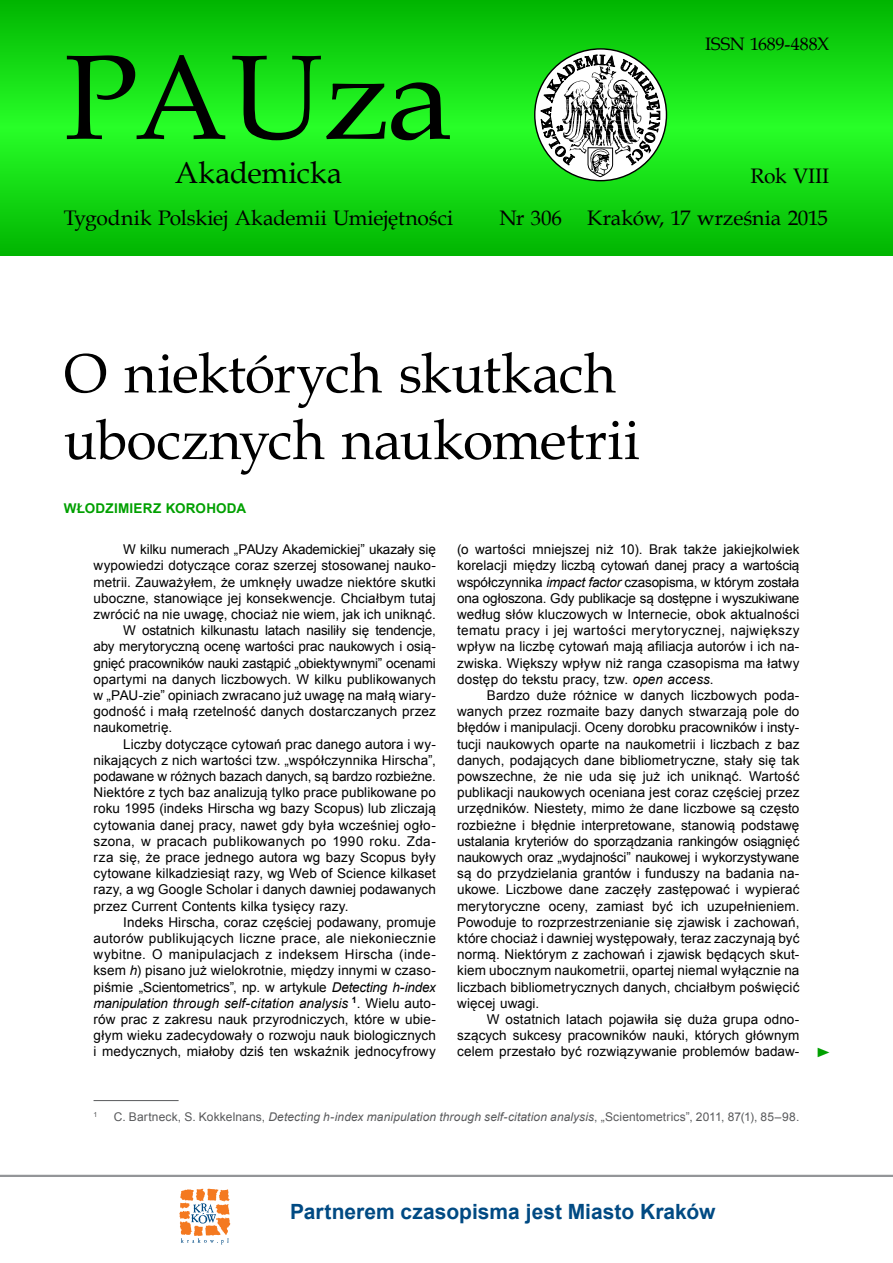
<style>
.page{position:relative;width:893px;height:1263px;background:#fff}
.page>*{position:absolute;margin:0;border:0;box-sizing:border-box;transform-origin:0 0}
.t1{font:120px "Book Antiqua";letter-spacing:-.01em;color:#000}
.t2{font:55.5px/66.6px "Book Antiqua";letter-spacing:-.005em;color:#000}
.t3{font:30px "Book Antiqua";color:#000}
.t4{font:21px/41.4px "Book Antiqua";letter-spacing:-.005em;color:#000;text-align:right}
.t5{font:700 21px "Arial";color:#004a83}
.t6{font:18px "Book Antiqua";letter-spacing:-.005em;color:#000}
.t7{font:13.5px/16.2px "Arial";letter-spacing:.005em;color:#000;text-align:justify}
.t8{font:13.5px "Arial";letter-spacing:-.015em;color:#000}
.t9{font:13.5px "Arial";letter-spacing:.025em;color:#000}
.t10{font:italic 13.5px "Arial";letter-spacing:.005em;color:#000}
.t11{font:13.5px "Arial";letter-spacing:-.02em;color:#000}
.t12{font:700 13.5px "Arial";letter-spacing:.015em;color:#00a000}
.t13{font:13.5px "Times New Roman";color:#00a000;scale:1.22 1}
.t14{font:12px "Arial";letter-spacing:.015em;color:#58595b}
.t15{font:7.05px "Arial";color:#58595b}
.s1{font-style:italic}
.s2{font-style:normal}
</style>
<div class="page">
<svg style="left:0;top:0;width:893px;height:255px;background:#13d813"></svg>
<svg style="left:535px;top:49px;width:131px;height:132px"></svg>
<svg style="left:540px;top:46px;width:120px;height:131px"></svg>
<hr style="left:0;top:1175px;width:893px;height:2px;background:#939598">
<svg style="left:179px;top:1189px;width:51px;height:55px"></svg>
<hr style="left:94px;top:1100px;width:85px;height:1px;background:#58595b">
<h1 class="t1" style="left:64px;top:14px;width:390px">PAUza</h1>
<h3 class="t3" style="left:175px;top:152px;width:169px">Akademicka</h3>
<h3 class="t4" style="left:64px;top:197px;width:391px">Tygodnik Polskiej Akademii Umiejętności</h3>
<h3 class="t4" style="left:500px;top:197px;width:64px">Nr 306</h3>
<h3 class="t6" style="left:705px;top:32px;width:126px">ISSN 1689-488X</h3>
<h3 class="t4" style="left:587px;top:155px;width:244px">Rok VIII<br>Kraków, 17 września 2015</h3>
<h2 class="t2" style="left:64px;top:339px;width:578px">O niektórych skutkach ubocznych naukometrii</h2>
<p class="t12" style="left:64px;top:498px;width:184px">WŁODZIMIERZ KOROHODA</p>
<p class="t8" style="left:123px;top:540px;width:314px">W kilku numerach „PAUzy Akademickiej” ukazały się</p>
<p class="t7" style="left:94px;top:557px;width:344px">wypowiedzi dotyczące coraz szerzej stosowanej nauko-</p>
<p class="t7" style="left:94px;top:574px;width:344px">metrii. Zauważyłem, że umknęły uwadze niektóre skutki</p>
<p class="t7" style="left:94px;top:590px;width:344px">uboczne, stanowiące jej konsekwencje. Chciałbym tutaj</p>
<p class="t7" style="left:94px;top:606px;width:344px">zwrócić na nie uwagę, chociaż nie wiem, jak ich uniknąć.</p>
<p class="t8" style="left:123px;top:621px;width:314px">W ostatnich kilkunastu latach nasiliły się tendencje,</p>
<p class="t7" style="left:94px;top:638px;width:344px">aby merytoryczną ocenę wartości prac naukowych i osią-</p>
<p class="t11" style="left:94px;top:653px;width:344px">gnięć pracowników nauki zastąpić „obiektywnymi” ocenami</p>
<p class="t7" style="left:94px;top:671px;width:344px">opartymi na danych liczbowych. W kilku publikowanych</p>
<p class="t7" style="left:94px;top:687px;width:344px">w „PAU-zie” opiniach zwracano już uwagę na małą wiary-</p>
<p class="t7" style="left:94px;top:703px;width:344px">godność i małą rzetelność danych dostarczanych przez</p>
<p class="t7" style="left:94px;top:719px;width:80px">naukometrię.</p>
<p class="t7" style="left:123px;top:736px;width:314px">Liczby dotyczące cytowań prac danego autora i wy-</p>
<p class="t7" style="left:94px;top:752px;width:344px">nikających z nich wartości tzw. „współczynnika Hirscha”,</p>
<p class="t8" style="left:94px;top:767px;width:344px">podawane w różnych bazach danych, są bardzo rozbieżne.</p>
<p class="t7" style="left:94px;top:784px;width:344px">Niektóre z tych baz analizują tylko prace publikowane po</p>
<p class="t7" style="left:94px;top:800px;width:344px">roku 1995 (indeks Hirscha wg bazy Scopus) lub zliczają</p>
<p class="t7" style="left:94px;top:817px;width:344px">cytowania danej pracy, nawet gdy była wcześniej ogło-</p>
<p class="t9" style="left:94px;top:832px;width:344px">szona, w pracach publikowanych po 1990 roku. Zda-</p>
<p class="t7" style="left:94px;top:849px;width:344px">rza się, że prace jednego autora wg bazy Scopus były</p>
<p class="t7" style="left:94px;top:865px;width:344px">cytowane kilkadziesiąt razy, wg Web of Science kilkaset</p>
<p class="t7" style="left:94px;top:881px;width:344px">razy, a wg Google Scholar i danych dawniej podawanych</p>
<p class="t7" style="left:94px;top:898px;width:257px">przez Current Contents kilka tysięcy razy.</p>
<p class="t7" style="left:123px;top:914px;width:314px">Indeks Hirscha, coraz częściej podawany, promuje</p>
<p class="t9" style="left:94px;top:929px;width:344px">autorów publikujących liczne prace, ale niekoniecznie</p>
<p class="t9" style="left:94px;top:945px;width:344px">wybitne. O manipulacjach z indeksem Hirscha (inde-</p>
<p class="t7" style="left:94px;top:962px;width:344px">ksem <span class="s1">h</span>) pisano już wielokrotnie, między innymi w czaso-</p>
<p class="t7" style="left:94px;top:979px;width:344px">piśmie „Scientometrics”, np. w artykule <span class="s1">Detecting h-index</span></p>
<p class="t10" style="left:94px;top:994px;width:344px">manipulation through self-citation analysis <sup>1</sup><span class="s2">. Wielu auto-</span></p>
<p class="t7" style="left:94px;top:1011px;width:344px">rów prac z zakresu nauk przyrodniczych, które w ubie-</p>
<p class="t7" style="left:94px;top:1027px;width:344px">głym wieku zadecydowały o rozwoju nauk biologicznych</p>
<p class="t7" style="left:94px;top:1043px;width:344px">i medycznych, miałoby dziś ten wskaźnik jednocyfrowy</p>
<p class="t7" style="left:457px;top:541px;width:344px">(o wartości mniejszej niż 10). Brak także jakiejkolwiek korelacji między liczbą cytowań danej pracy a wartością współczynnika <span class="s1">impact factor</span> czasopisma, w którym została ona ogłoszona. Gdy publikacje są dostępne i wyszukiwane według słów kluczowych w Internecie, obok aktualności tematu pracy i jej wartości merytorycznej, największy wpływ na liczbę cytowań mają afiliacja autorów i ich na&shy;zwiska. Większy wpływ niż ranga czasopisma ma łatwy dostęp do tekstu pracy, tzw. <span class="s1">open access</span>.</p>
<p class="t7" style="left:457px;top:687px;width:344px;text-indent:30px">Bardzo duże różnice w danych liczbowych poda&shy;wanych przez rozmaite bazy danych stwarzają pole do błędów i manipulacji. Oceny dorobku pracowników i insty&shy;tucji naukowych oparte na naukometrii i liczbach z baz danych, podających dane bibliometryczne, stały się tak powszechne, że nie uda się już ich uniknąć. Wartość publikacji naukowych oceniana jest coraz częściej przez urzędników. Niestety, mimo że dane liczbowe są często rozbieżne i błędnie interpretowane, stanowią podstawę ustalania kryteriów do sporządzania rankingów osiągnięć naukowych oraz „wydajności” naukowej i wykorzystywane są do przydzielania grantów i funduszy na badania na&shy;ukowe. Liczbowe dane zaczęły zastępować i wypierać merytoryczne oceny, zamiast być ich uzupełnieniem.<br>Powoduje to rozprzestrzenianie się zjawisk i zachowań, które chociaż i dawniej występowały, teraz zaczynają być normą. Niektórym z zachowań i zjawisk będących skut&shy;kiem ubocznym naukometrii, opartej niemal wyłącznie na liczbach bibliometrycznych danych, chciałbym poświęcić więcej uwagi.</p>
<p class="t7" style="left:457px;top:1011px;width:344px;text-indent:30px">W ostatnich latach pojawiła się duża grupa odno&shy;szących sukcesy pracowników nauki, których głównym celem przestało być rozwiązywanie problemów badaw-</p>
<p class="t13" style="left:815px;top:1042px;width:15px">►</p>
<p class="t15" style="left:94px;top:1109px;width:5px">1</p>
<p class="t14" style="left:114px;top:1108px;width:687px">C. Bartneck, S. Kokkelnans, <span class="s1">Detecting h-index manipulation through self-citation analysis</span>, „Scientometrics”, 2011, 87(1), 85–98.</p>
<h3 class="t5" style="left:290px;top:1196px;width:427px">Partnerem czasopisma jest Miasto Kraków</h3>
</div>
